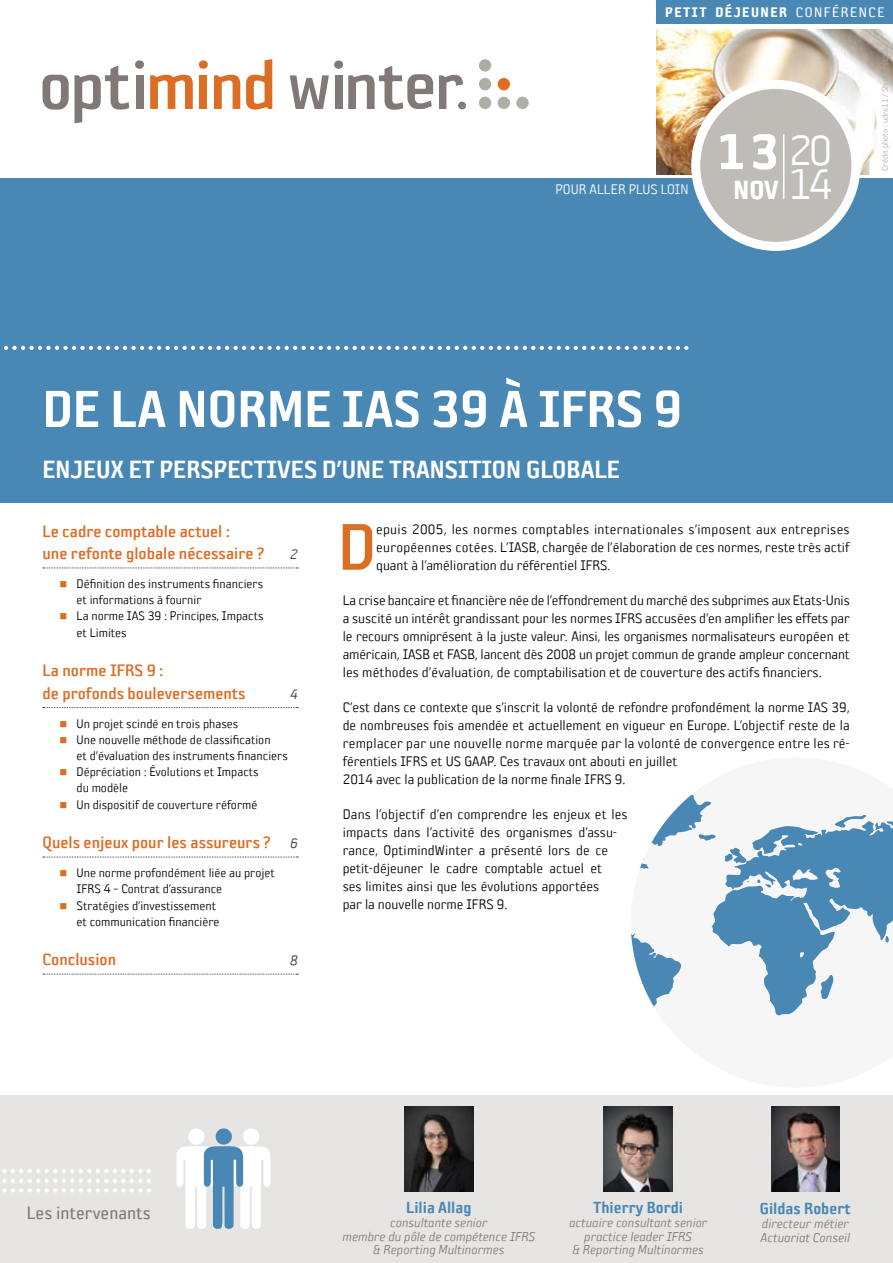
<style>
.page{position:relative;width:893px;height:1263px;background:#fff}
.page>*{position:absolute;margin:0;border:0;box-sizing:border-box;transform-origin:0 0}
.t1{font:71.25px "Sophisto C Gauge";color:#dc6d25}
.t2{font:56.4px "Sophisto D Gauge";color:#fff}
.t3{font:54px "Sophisto E Gauge";color:#fff}
.t4{font:46.5px/34.5px "Sophisto A Gauge";color:#fff}
.t5{font:28.5px "Sophisto E Gauge";color:#fff}
.t6{font:27px "Sophisto D Gauge";color:#fff}
.t7{font:19.5px "Sophisto B Gauge";color:#817977}
.t8{font:18px/22.5px "Sophisto C Gauge";color:#dc6d25}
.t9{font:17.4px "Sophisto D Gauge";color:#4987b5}
.t10{font:15px/18px "Sophisto A Gauge";color:#000;text-align:justify}
.t11{font:15px "Sophisto E Gauge";letter-spacing:.1em;color:#fff}
.t12{font:15px "Sophisto A Gauge";color:#fff}
.t13{font:italic 15px "Sophisto A Gauge";color:#3b3633}
.t14{font:italic 13.95px/14px "Sophisto A Gauge";color:#817977;text-align:center}
.t15{font:13.5px/16.2px "Sophisto A Gauge";color:#000}
.t16{font:9px "Sophisto A Gauge";color:#b0ada7}
.s1{font-family:"Sophisto B Gauge"}
.s2{font-family:"Sophisto A Gauge";font-style:italic;font-size:15px;color:#3b3633}
</style>
<div class="page">
<svg style="left:43px;top:75px;width:26px;height:35px"></svg>
<svg style="left:75px;top:66px;width:54px;height:57px"></svg>
<div style="left:136px;top:75px;width:7px;height:34px;background:#817977"></div>
<svg style="left:135px;top:60px;width:9px;height:9px"></svg>
<svg style="left:150px;top:75px;width:43px;height:34px"></svg>
<div style="left:199px;top:75px;width:8px;height:34px;background:#dc6d25"></div>
<svg style="left:199px;top:60px;width:9px;height:9px"></svg>
<svg style="left:214px;top:75px;width:26px;height:34px"></svg>
<svg style="left:246px;top:59px;width:26px;height:51px"></svg>
<div style="left:479px;top:59px;width:12px;height:13px;background:#b0ada7;border-radius:50%"></div>
<div style="left:479px;top:78px;width:12px;height:12px;background:#b0ada7;border-radius:50%"></div>
<div style="left:479px;top:97px;width:12px;height:12px;background:#b0ada7;border-radius:50%"></div>
<svg style="left:439px;top:75px;width:27px;height:34px"></svg>
<svg style="left:290px;top:61px;width:143px;height:49px"></svg>
<div style="left:516px;top:97px;width:13px;height:12px;background:#b0ada7;border-radius:50%"></div>
<div style="left:498px;top:97px;width:12px;height:12px;background:#b0ada7;border-radius:50%"></div>
<div style="left:498px;top:78px;width:12px;height:12px;background:#dc6d25;border-radius:50%"></div>
<div style="left:0;top:179px;width:893px;height:324px;background:#4987b5"></div>
<svg style="left:4px;top:346px;width:684px;height:4px"></svg>
<img style="left:657px;top:30px;width:236px;height:144px">
<div style="left:657px;top:0;width:236px;height:24px;background:#4987b5"></div>
<div style="left:696px;top:84px;width:160px;height:162px;background:#bfbcb8;border-radius:50%"></div>
<div style="left:691px;top:80px;width:169px;height:171px;border:9px solid #fff;border-radius:50%"></div>
<hr style="left:783px;top:134px;width:1px;height:65px;background:#fff">
<svg style="left:43px;top:568px;width:255px;height:1px"></svg>
<svg style="left:43px;top:707px;width:255px;height:1px"></svg>
<svg style="left:43px;top:857px;width:255px;height:1px"></svg>
<svg style="left:43px;top:974px;width:255px;height:1px"></svg>
<div style="left:0;top:1096px;width:893px;height:167px;background:#e6e5e3"></div>
<svg style="left:176px;top:1128px;width:94px;height:101px"></svg>
<svg style="left:2px;top:1179px;width:149px;height:13px"></svg>
<svg style="left:2px;top:1169px;width:149px;height:4px"></svg>
<img style="left:771px;top:1106px;width:69px;height:85px">
<img style="left:404px;top:1106px;width:69px;height:85px">
<img style="left:604px;top:1106px;width:68px;height:85px">
<svg style="left:631px;top:794px;width:262px;height:222px"></svg>
<p class="t11" style="left:665px;top:3px;width:221px">PETIT DÉJEUNER <span class="s1">CONFÉRENCE</span></p>
<p class="t12" style="left:555px;top:181px;width:135px">POUR ALLER PLUS LOIN</p>
<h3 class="t3" style="left:718px;top:119px;width:63px">13</h3>
<h3 class="t5" style="left:733px;top:173px;width:47px">NOV</h3>
<h3 class="t4" style="left:789px;top:132px;width:45px">20<br>14</h3>
<p class="t16" style="left:880px;top:171px;width:124px;rotate:-90deg">Crédit photo : udra11 / Shutterstock</p>
<h2 class="t2" style="left:43px;top:376px;width:641px">DE LA NORME IAS 39 À IFRS 9</h2>
<h3 class="t6" style="left:43px;top:453px;width:579px">ENJEUX ET PERSPECTIVES D’UNE TRANSITION GLOBALE</h3>
<p class="t8" style="left:43px;top:519px;width:223px">Le cadre comptable actuel :<br>une refonte globale nécessaire ?</p>
<p class="t15" style="left:77px;top:575px;width:189px">Définition des instruments financiers et informations à fournir<br>La norme IAS 39 : Principes, Impacts et Limites</p>
<p class="t8" style="left:43px;top:659px;width:205px">La norme IFRS 9 :<br>de profonds bouleversements</p>
<p class="t13" style="left:290px;top:546px;width:9px">2</p>
<p class="t13" style="left:290px;top:686px;width:9px">4</p>
<p class="t15" style="left:77px;top:715px;width:213px">Un projet scindé en trois phases<br>Une nouvelle méthode de classification<br>et d’évaluation des instruments financiers Dépréciation : Évolutions et Impacts<br>du modèle<br>Un dispositif de couverture réformé</p>
<p class="t8" style="left:43px;top:831px;width:257px">Quels enjeux pour les assureurs ? <span class="s2">6</span></p>
<p class="t15" style="left:77px;top:864px;width:200px">Une norme profondément liée au projet<br>IFRS 4 – Contrat d’assurance<br>Stratégies d’investissement<br>et communication financière</p>
<p class="t8" style="left:43px;top:948px;width:75px">Conclusion</p>
<p class="t13" style="left:290px;top:952px;width:9px">8</p>
<h1 class="t1" style="left:338px;top:507px;width:40px">D</h1>
<p class="t10" style="left:376px;top:520px;width:475px">epuis 2005, les normes comptables internationales s’imposent aux entreprises européennes cotées. L’IASB, chargée de l’élaboration de ces normes, reste très actif quant à l’amélioration du référentiel IFRS.</p>
<p class="t10" style="left:343px;top:591px;width:509px">La crise bancaire et financière née de l’effondrement du marché des subprimes aux Etats-Unis a suscité un intérêt grandissant pour les normes IFRS accusées d’en amplifier les effets par le recours omniprésent à la juste valeur. Ainsi, les organismes normalisateurs européen et américain, IASB et FASB, lancent dès 2008 un projet commun de grande ampleur concernant les méthodes d’évaluation, de comptabilisation et de couverture des actifs financiers.</p>
<p class="t10" style="left:343px;top:698px;width:509px;text-align:left">C’est dans ce contexte que s’inscrit la volonté de refondre profondément la norme IAS 39, de nombreuses fois amendée et actuellement en vigueur en Europe. L’objectif reste de la remplacer par une nouvelle norme marquée par la volonté de convergence entre les ré&shy;férentiels IFRS et US GAAP. Ces travaux ont abouti en juillet<br>2014 avec la publication de la norme finale IFRS 9.</p>
<p class="t10" style="left:343px;top:805px;width:286px;text-align:left">Dans l’objectif d’en comprendre les enjeux et les impacts dans l’activité des organismes d’assu&shy;rance, OptimindWinter a présenté lors de ce petit-déjeuner le cadre comptable actuel et<br>ses limites ainsi que les évolutions apportées<br>par la nouvelle norme IFRS 9.</p>
<p class="t9" style="left:406px;top:1197px;width:67px">Lilia Allag</p>
<p class="t14" style="left:342px;top:1215px;width:194px">consultante senior<br>membre du pôle de compétence IFRS &amp; Reporting Multinormes</p>
<p class="t9" style="left:593px;top:1197px;width:91px">Thierry Bordi</p>
<p class="t14" style="left:569px;top:1215px;width:140px">actuaire consultant senior practice leader IFRS<br>&amp; Reporting Multinormes</p>
<h3 class="t7" style="left:27px;top:1202px;width:126px">Les intervenants</h3>
<p class="t9" style="left:760px;top:1198px;width:93px">Gildas Robert</p>
<p class="t14" style="left:761px;top:1216px;width:91px;text-align:left">directeur métier<br>Actuariat Conseil</p>
</div>
